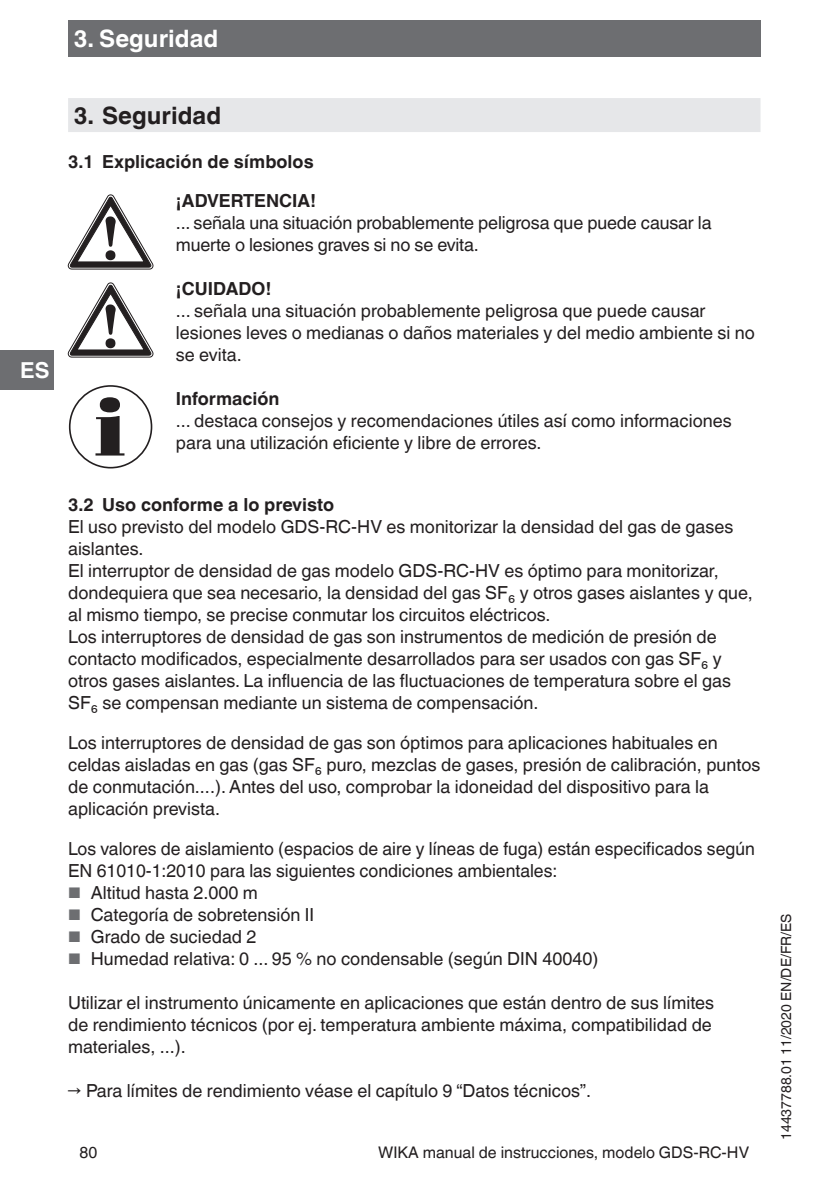
<style>
.page{position:relative;width:840px;height:1191px;background:#fff}
.page>*{position:absolute;margin:0;border:0;box-sizing:border-box;transform-origin:0 0}
.t1{font:700 24px "Helvetica World";color:#231f20}
.t2{font:700 24px "Helvetica World";color:#fff}
.t3{font:700 22px "Helvetica World";color:#fff}
.t4{font:18px/22px "Helvetica World";color:#231f20}
.t5{font:700 18px "Helvetica World";color:#231f20}
.t6{font:16px "Helvetica World";color:#231f20}
.t7{font:14px "Helvetica World";color:#231f20}
.s1{font-size:15.4px;color:#6d6e71}
</style>
<div class="page">
<div style="left:0;top:350px;width:54px;height:40px;background:#6d6e71"></div>
<div style="left:68px;top:20px;width:692px;height:37px;background:#6d6e71"></div>
<div style="left:68px;top:98px;width:692px;height:34px;background:#e6e7e9"></div>
<svg style="left:68px;top:195px;width:85px;height:74px"></svg>
<svg style="left:68px;top:283px;width:85px;height:74px"></svg>
<svg style="left:95px;top:397px;width:29px;height:58px"></svg>
<div style="left:69px;top:385px;width:83px;height:83px;border:2px solid #231f20;border-radius:50%"></div>
<h1 class="t2" style="left:74px;top:29px;width:146px">3. Seguridad</h1>
<p class="t3" style="left:20px;top:357px;width:31px">ES</p>
<h1 class="t1" style="left:74px;top:106px;width:149px">3. Seguridad</h1>
<p class="t5" style="left:68px;top:154px;width:247px">3.1 Explicación de símbolos</p>
<p class="t5" style="left:176px;top:194px;width:142px">¡ADVERTENCIA!</p>
<p class="t4" style="left:176px;top:214px;width:537px">... señala una situación probablemente peligrosa que puede causar la muerte o lesiones graves si no se evita.</p>
<p class="t5" style="left:176px;top:282px;width:97px">¡CUIDADO!</p>
<p class="t4" style="left:176px;top:302px;width:580px">... señala una situación probablemente peligrosa que puede causar lesiones leves o medianas o daños materiales y del medio ambiente si no se evita.</p>
<p class="t5" style="left:176px;top:392px;width:105px">Información</p>
<p class="t4" style="left:176px;top:411px;width:557px">... destaca consejos y recomendaciones útiles así como informaciones para una utilización eficiente y libre de errores.</p>
<p class="t5" style="left:68px;top:498px;width:267px">3.2 Uso conforme a lo previsto</p>
<p class="t4" style="left:68px;top:517px;width:685px">El uso previsto del modelo GDS-RC-HV es monitorizar la densidad del gas de gases aislantes.<br>El interruptor de densidad de gas modelo GDS-RC-HV es óptimo para monitorizar, dondequiera que sea necesario, la densidad del gas SF₆ y otros gases aislantes y que, al mismo tiempo, se precise conmutar los circuitos eléctricos.<br>Los interruptores de densidad de gas son instrumentos de medición de presión de contacto modificados, especialmente desarrollados para ser usados con gas SF₆ y otros gases aislantes. La influencia de las fluctuaciones de temperatura sobre el gas SF₆ se compensan mediante un sistema de compensación.</p>
<p class="t4" style="left:68px;top:733px;width:693px">Los interruptores de densidad de gas son óptimos para aplicaciones habituales en celdas aisladas en gas (gas SF₆ puro, mezclas de gases, presión de calibración, puntos de conmutación....). Antes del uso, comprobar la idoneidad del dispositivo para la aplicación prevista.</p>
<p class="t4" style="left:68px;top:838px;width:687px">Los valores de aislamiento (espacios de aire y líneas de fuga) están especificados según<br>EN 61010-1:2010 para las siguientes condiciones ambientales:</p>
<p class="t4" style="left:68px;top:883px;width:191px"><span class="s1">■</span> Altitud hasta 2.000 m</p>
<p class="t4" style="left:68px;top:905px;width:247px"><span class="s1">■</span> Categoría de sobretensión II</p>
<p class="t4" style="left:68px;top:927px;width:190px"><span class="s1">■</span> Grado de suciedad 2</p>
<p class="t4" style="left:68px;top:948px;width:531px"><span class="s1">■</span> Humedad relativa: 0 ... 95 % no condensable (según DIN 40040)</p>
<p class="t4" style="left:68px;top:993px;width:647px">Utilizar el instrumento únicamente en aplicaciones que están dentro de sus límites de rendimiento técnicos (por ej. temperatura ambiente máxima, compatibilidad de materiales, ...).</p>
<p class="t4" style="left:68px;top:1079px;width:524px">→ Para límites de rendimiento véase el capítulo 9 “Datos técnicos”.</p>
<p class="t6" style="left:79px;top:1146px;width:19px">80</p>
<p class="t6" style="left:378px;top:1146px;width:372px">WIKA manual de instrucciones, modelo GDS-RC-HV</p>
<p class="t7" style="left:780px;top:1140px;width:228px;rotate:-90deg">14437788.01 11/2020 EN/DE/FR/ES</p>
</div>
